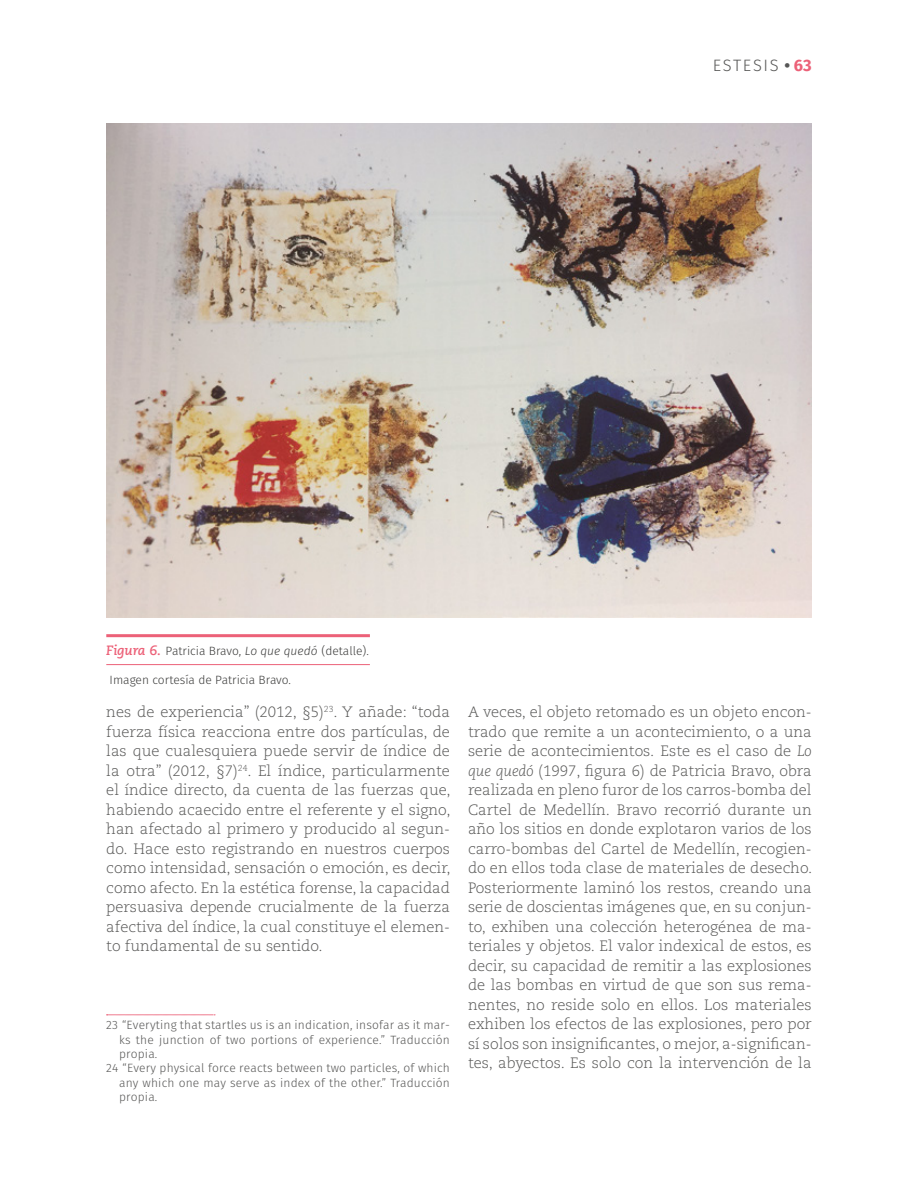
<style>
.page{position:relative;width:918px;height:1188px;background:#fff}
.page>*{position:absolute;margin:0;border:0;box-sizing:border-box;transform-origin:0 0}
.t1{font:300 16.5px "Fira Sans";letter-spacing:.1em;color:#575756}
.t2{font:300 15px/19.5px "Caecilia LT Std";color:#575756;text-align:justify}
.t3{font:300 12px "Fira Sans";letter-spacing:.015em;color:#575756}
.t4{font:300 12px "Fira Sans";color:#3c3c3b}
.s1{font-weight:700}
.s2{font-weight:700;color:#ec6178}
.s3{font-family:"Caecilia LT Std";font-weight:700;font-style:italic;font-size:13.5px;color:#ec6178}
.s4{font-style:italic}
</style>
<div class="page">
<svg style="left:106px;top:1015px;width:109px;height:1px"></svg>
<img style="left:106px;top:124px;width:706px;height:493px">
<hr style="left:106px;top:634px;width:264px;height:3px;background:#ec6178">
<hr style="left:106px;top:664px;width:264px;height:1px;background:#ec6178">
<p class="t1" style="left:713px;top:53px;width:101px">ESTESIS <span class="s1">•</span> <span class="s2">63</span></p>
<p class="t4" style="left:106px;top:643px;width:264px"><span class="s3">Figura 6.</span> Patricia Bravo, <span class="s4">Lo que quedó</span> (detalle).</p>
<p class="t4" style="left:110px;top:671px;width:183px">Imagen cortesía de Patricia Bravo.</p>
<p class="t2" style="left:106px;top:702px;width:346px">nes de experiencia” (2012, §5)<sup>23</sup>. Y añade: “toda fuerza física reacciona entre dos partículas, de las que cualesquiera puede servir de índice de la otra” (2012, §7)<sup>24</sup>. El índice, particularmente el índice directo, da cuenta de las fuerzas que, habiendo acaecido entre el referente y el signo, han afectado al primero y producido al segun&shy;do. Hace esto registrando en nuestros cuerpos como intensidad, sensación o emoción, es decir, como afecto. En la estética forense, la capacidad persuasiva depende crucialmente de la fuerza afectiva del índice, la cual constituye el elemen&shy;to fundamental de su sentido.</p>
<p class="t3" style="left:106px;top:1017px;width:345px">23 “Everyting that startles us is an indication, insofar as it mar-</p>
<p class="t3" style="left:119px;top:1031px;width:332px">ks the junction of two portions of experience.” Traducción</p>
<p class="t3" style="left:119px;top:1045px;width:40px">propia.</p>
<p class="t3" style="left:106px;top:1060px;width:345px">24 “Every physical force reacts between two particles, of which</p>
<p class="t3" style="left:119px;top:1074px;width:332px">any which one may serve as index of the other.” Traducción</p>
<p class="t3" style="left:119px;top:1089px;width:40px">propia.</p>
<p class="t2" style="left:468px;top:702px;width:346px">A veces, el objeto retomado es un objeto encon&shy;trado que remite a un acontecimiento, o a una serie de acontecimientos. Este es el caso de <span class="s4">Lo que quedó</span> (1997, figura 6) de Patricia Bravo, obra realizada en pleno furor de los carros-bomba del Cartel de Medellín. Bravo recorrió durante un año los sitios en donde explotaron varios de los carro-bombas del Cartel de Medellín, recogien&shy;do en ellos toda clase de materiales de desecho.<br>Posteriormente laminó los restos, creando una serie de doscientas imágenes que, en su conjun&shy;to, exhiben una colección heterogénea de ma&shy;teriales y objetos. El valor indexical de estos, es decir, su capacidad de remitir a las explosiones de las bombas en virtud de que son sus rema&shy;nentes, no reside solo en ellos. Los materiales exhiben los efectos de las explosiones, pero por sí solos son insignificantes, o mejor, a-significan&shy;tes, abyectos. Es solo con la intervención de la</p>
</div>
